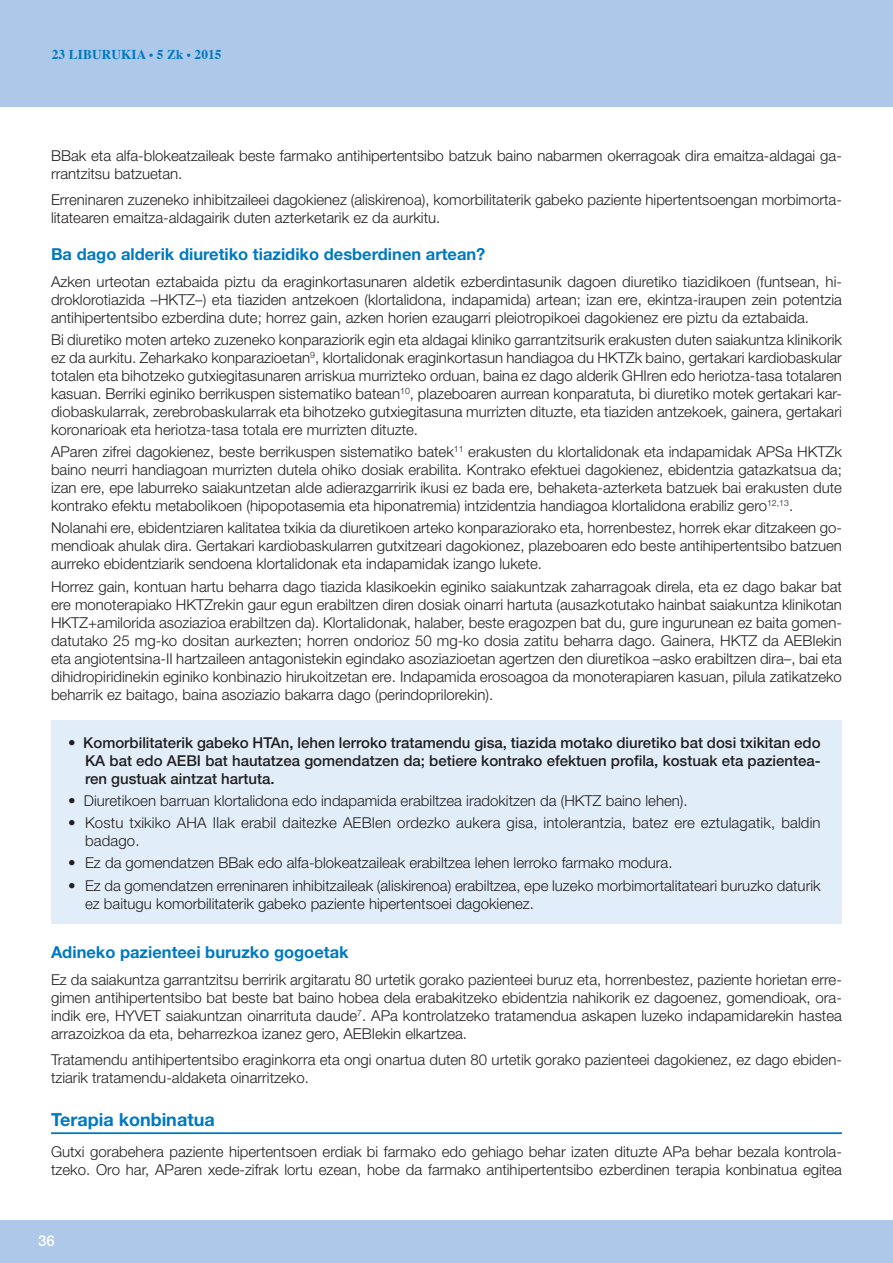
<style>
.page{position:relative;width:893px;height:1263px;background:#fff}
.page>*{position:absolute;margin:0;border:0;box-sizing:border-box;transform-origin:0 0}
.t1{font:700 18px "Helvetica Neue";color:#0079c1}
.t2{font:700 16.5px "Helvetica Neue";color:#0079c1}
.t3{font:300 15px/18px "Helvetica Neue";color:#231f20}
.t4{font:500 15px/18px "Helvetica Neue";color:#231f20;text-align:justify}
.t5{font:500 15px "Helvetica Neue";color:#fff}
.t6{font:700 13.5px "Times";letter-spacing:.01em;color:#0079c1}
.s1{font-size:12px}
.s2{font-weight:300}
</style>
<div class="page">
<div style="left:0;top:0;width:893px;height:106px;background:#adc8e9"></div>
<div style="left:0;top:1220px;width:893px;height:43px;background:#adc8e9"></div>
<div style="left:51px;top:721px;width:791px;height:203px;background:#e1eef9"></div>
<hr style="left:51px;top:1132px;width:791px;height:2px;background:#0079c1">
<p class="t6" style="left:52px;top:42px;width:171px">23 LIBURUKIA <span class="s1">•</span> 5 Zk <span class="s1">•</span> 2015</p>
<p class="t3" style="left:51px;top:146px;width:792px">BBak eta alfa-blokeatzaileak beste farmako antihipertentsibo batzuk baino nabarmen okerragoak dira emaitza-aldagai ga&shy;rrantzitsu batzuetan.</p>
<p class="t3" style="left:51px;top:190px;width:792px">Erreninaren zuzeneko inhibitzaileei dagokienez (aliskirenoa), komorbilitaterik gabeko paziente hipertentsoengan morbimorta&shy;litatearen emaitza-aldagairik duten azterketarik ez da aurkitu.</p>
<p class="t2" style="left:51px;top:244px;width:436px">Ba dago alderik diuretiko tiazidiko desberdinen artean?</p>
<p class="t3" style="left:51px;top:272px;width:792px;text-align:justify">Azken urteotan eztabaida piztu da eraginkortasunaren aldetik ezberdintasunik dagoen diuretiko tiazidikoen (funtsean, hi&shy;droklorotiazida –HKTZ–) eta tiaziden antzekoen (klortalidona, indapamida) artean; izan ere, ekintza-iraupen zein potentzia antihipertentsibo ezberdina dute; horrez gain, azken horien ezaugarri pleiotropikoei dagokienez ere piztu da eztabaida.</p>
<p class="t3" style="left:51px;top:330px;width:792px;text-align:justify">Bi diuretiko moten arteko zuzeneko konparaziorik egin eta aldagai kliniko garrantzitsurik erakusten duten saiakuntza klinikorik ez da aurkitu. Zeharkako konparazioetan<sup>9</sup>, klortalidonak eraginkortasun handiagoa du HKTZk baino, gertakari kardiobaskular totalen eta bihotzeko gutxiegitasunaren arriskua murrizteko orduan, baina ez dago alderik GHIren edo heriotza-tasa totalaren kasuan. Berriki eginiko berrikuspen sistematiko batean<sup>10</sup>, plazeboaren aurrean konparatuta, bi diuretiko motek gertakari kar&shy;diobaskularrak, zerebrobaskularrak eta bihotzeko gutxiegitasuna murrizten dituzte, eta tiaziden antzekoek, gainera, gertakari koronarioak eta heriotza-tasa totala ere murrizten dituzte.</p>
<p class="t3" style="left:51px;top:442px;width:792px;text-align:justify">AParen zifrei dagokienez, beste berrikuspen sistematiko batek<sup>11</sup> erakusten du klortalidonak eta indapamidak APSa HKTZk baino neurri handiagoan murrizten dutela ohiko dosiak erabilita. Kontrako efektuei dagokienez, ebidentzia gatazkatsua da; izan ere, epe laburreko saiakuntzetan alde adierazgarririk ikusi ez bada ere, behaketa-azterketa batzuek bai erakusten dute kontrako efektu metabolikoen (hipopotasemia eta hiponatremia) intzidentzia handiagoa klortalidona erabiliz gero<sup>12,13</sup>.</p>
<p class="t3" style="left:51px;top:519px;width:792px;text-align:justify">Nolanahi ere, ebidentziaren kalitatea txikia da diuretikoen arteko konparaziorako eta, horrenbestez, horrek ekar ditzakeen go&shy;mendioak ahulak dira. Gertakari kardiobaskularren gutxitzeari dagokionez, plazeboaren edo beste antihipertentsibo batzuen aurreko ebidentziarik sendoena klortalidonak eta indapamidak izango lukete.</p>
<p class="t3" style="left:51px;top:577px;width:792px;text-align:justify">Horrez gain, kontuan hartu beharra dago tiazida klasikoekin eginiko saiakuntzak zaharragoak direla, eta ez dago bakar bat ere monoterapiako HKTZrekin gaur egun erabiltzen diren dosiak oinarri hartuta (ausazkotutako hainbat saiakuntza klinikotan HKTZ+amilorida asoziazioa erabiltzen da). Klortalidonak, halaber, beste eragozpen bat du, gure ingurunean ez baita gomen&shy;datutako 25 mg-ko dositan aurkezten; horren ondorioz 50 mg-ko dosia zatitu beharra dago. Gainera, HKTZ da AEBIekin eta angiotentsina-II hartzaileen antagonistekin egindako asoziazioetan agertzen den diuretikoa –asko erabiltzen dira–, bai eta dihidropiridinekin eginiko konbinazio hirukoitzetan ere. Indapamida erosoagoa da monoterapiaren kasuan, pilula zatikatzeko beharrik ez baitago, baina asoziazio bakarra dago (perindoprilorekin).</p>
<p class="t4" style="left:85px;top:733px;width:737px;text-indent:-17px"><span class="s2">•</span> Komorbilitaterik gabeko HTAn, lehen lerroko tratamendu gisa, tiazida motako diuretiko bat dosi txikitan edo KA bat edo AEBI bat hautatzea gomendatzen da; betiere kontrako efektuen profila, kostuak eta pazientea&shy;ren gustuak aintzat hartuta.</p>
<p class="t3" style="left:68px;top:791px;width:621px">• Diuretikoen barruan klortalidona edo indapamida erabiltzea iradokitzen da (HKTZ baino lehen).</p>
<p class="t3" style="left:85px;top:813px;width:737px;text-indent:-17px">• Kostu txikiko AHA IIak erabil daitezke AEBIen ordezko aukera gisa, intolerantzia, batez ere eztulagatik, baldin badago.</p>
<p class="t3" style="left:68px;top:854px;width:606px">• Ez da gomendatzen BBak edo alfa-blokeatzaileak erabiltzea lehen lerroko farmako modura.</p>
<p class="t3" style="left:85px;top:876px;width:737px;text-indent:-17px">• Ez da gomendatzen erreninaren inhibitzaileak (aliskirenoa) erabiltzea, epe luzeko morbimortalitateari buruzko daturik ez baitugu komorbilitaterik gabeko paziente hipertentsoei dagokienez.</p>
<p class="t2" style="left:51px;top:942px;width:299px">Adineko pazienteei buruzko gogoetak</p>
<p class="t3" style="left:51px;top:970px;width:792px;text-align:justify">Ez da saiakuntza garrantzitsu berririk argitaratu 80 urtetik gorako pazienteei buruz eta, horrenbestez, paziente horietan erre&shy;gimen antihipertentsibo bat beste bat baino hobea dela erabakitzeko ebidentzia nahikorik ez dagoenez, gomendioak, ora&shy;indik ere, HYVET saiakuntzan oinarrituta daude<sup>7</sup>. APa kontrolatzeko tratamendua askapen luzeko indapamidarekin hastea arrazoizkoa da eta, beharrezkoa izanez gero, AEBIekin elkartzea.</p>
<p class="t3" style="left:51px;top:1050px;width:792px">Tratamendu antihipertentsibo eraginkorra eta ongi onartua duten 80 urtetik gorako pazienteei dagokienez, ez dago ebiden&shy;tziarik tratamendu-aldaketa oinarritzeko.</p>
<p class="t1" style="left:51px;top:1108px;width:165px">Terapia konbinatua</p>
<p class="t3" style="left:51px;top:1142px;width:792px">Gutxi gorabehera paziente hipertentsoen erdiak bi farmako edo gehiago behar izaten dituzte APa behar bezala kontrola&shy;tzeko. Oro har, AParen xede-zifrak lortu ezean, hobe da farmako antihipertentsibo ezberdinen terapia konbinatua egitea</p>
<p class="t5" style="left:38px;top:1231px;width:18px">36</p>
</div>
